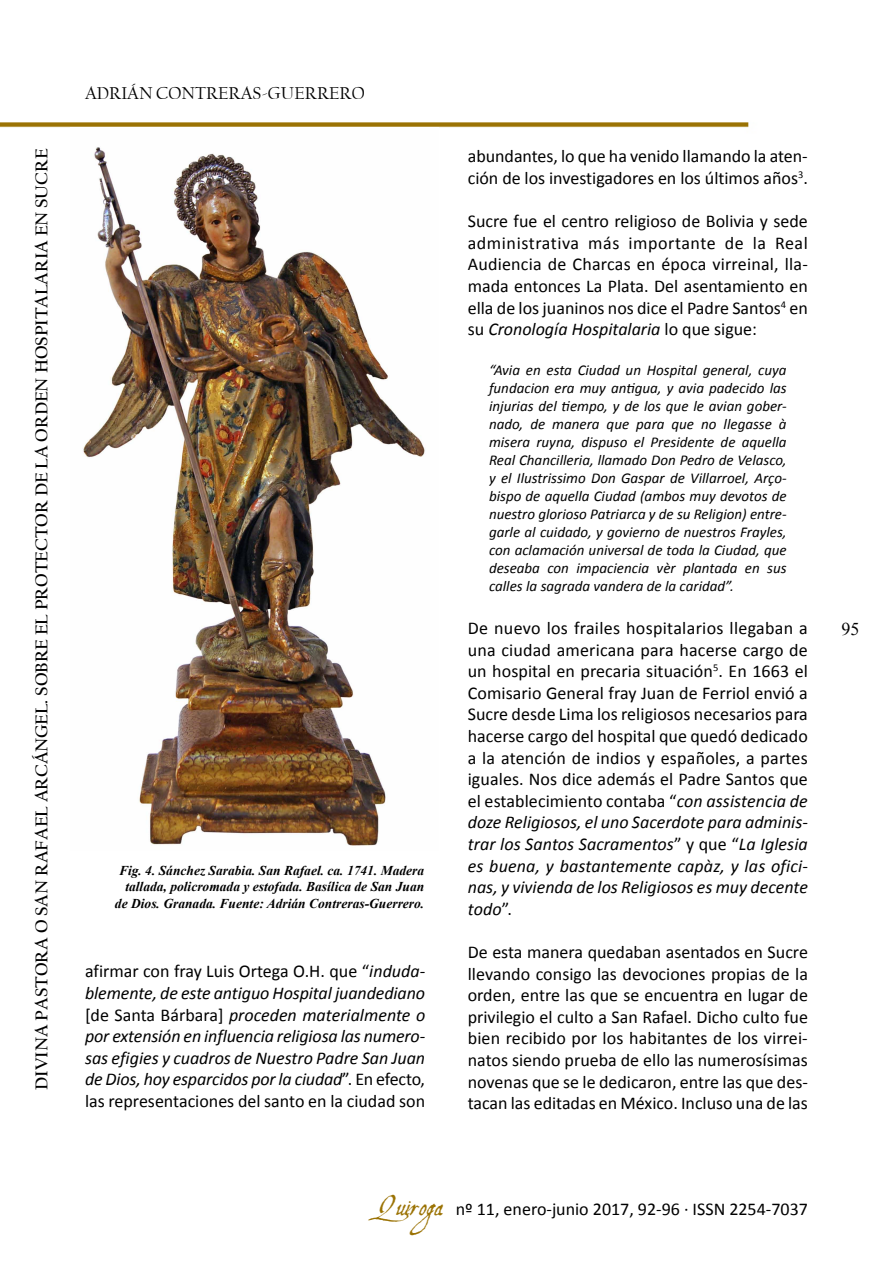
<style>
.page{position:relative;width:893px;height:1263px;background:#fff}
.page>*{position:absolute;margin:0;border:0;box-sizing:border-box;transform-origin:0 0}
.t1{font:18px/21.6px "Calibri";color:#000;text-align:justify}
.t2{font:italic 18px/21.6px "Calibri";letter-spacing:-.01em;color:#000;text-align:justify}
.t3{font:700 18px "Californian FB";color:#000}
.t4{font:18px "Californian FB";color:#000}
.t5{font:18px "Times New Roman";color:#000}
.t6{font:italic 15px/18px "Calibri";color:#000;text-align:justify}
.t7{font:italic 700 13.5px/16.2px "Times New Roman";color:#000;text-align:right}
.s1{font-style:normal}
.s2{font-style:italic}
.s3{font-family:"Aquiline";font-size:27px;color:#9b7305}
</style>
<div class="page">
<img style="left:0;top:122px;width:749px;height:6px">
<img style="left:70px;top:127px;width:368px;height:719px">
<p class="t3" style="left:31px;top:1090px;width:942px;rotate:-90deg">Divina Pastora O San Rafael Arcángel. Sobre El Protector De La Orden Hospitalaria En Sucre</p>
<p class="t4" style="left:85px;top:83px;width:134px">ADRIÁN CONTRERA</p>
<p class="t4" style="left:253px;top:83px;width:55px">S-GUERRER</p>
<p class="t4" style="left:352px;top:83px;width:14px">O</p>
<p class="t7" style="left:115px;top:862px;width:311px">Fig. 4. Sánchez Sarabia. San Rafael. ca. 1741. Madera tallada, policromada y estofada. Basílica de San Juan de Dios. Granada. Fuente: Adrián Contreras-Guerrero.</p>
<p class="t2" style="left:85px;top:960px;width:342px"><span class="s1">afirmar con fray Luis Ortega O.H. que “</span>induda&shy;blemente, de este antiguo Hospital juandediano <span class="s1">[de Santa Bárbara]</span> proceden materialmente o por extensión en influencia religiosa las numero&shy;sas efigies y cuadros de Nuestro Padre San Juan de Dios, hoy esparcidos por la ciudad<span class="s1">”. En efecto, las representaciones del santo en la ciudad son</span></p>
<p class="t1" style="left:468px;top:146px;width:342px">abundantes, lo que ha venido llamando la aten&shy;ción de los investigadores en los últimos años<sup>3</sup>.</p>
<p class="t1" style="left:468px;top:210px;width:342px">Sucre fue el centro religioso de Bolivia y sede administrativa más importante de la Real Audiencia de Charcas en época virreinal, lla&shy;mada entonces La Plata. Del asentamiento en ella de los juaninos nos dice el Padre Santos<sup>4</sup> en su <span class="s2">Cronología Hospitalaria</span> lo que sigue:</p>
<p class="t6" style="left:489px;top:360px;width:299px">“Avia en esta Ciudad un Hospital general, cuya fundacion era muy antigua, y avia padecido las injurias del tiempo, y de los que le avian gober&shy;nado, de manera que para que no llegasse à misera ruyna, dispuso el Presidente de aquella Real Chancilleria, llamado Don Pedro de Velasco, y el Ilustrissimo Don Gaspar de Villarroel, Arço&shy;bispo de aquella Ciudad (ambos muy devotos de nuestro glorioso Patriarca y de su Religion) entre&shy;garle al cuidado, y govierno de nuestros Frayles, con aclamación universal de toda la Ciudad, que deseaba con impaciencia vèr plantada en sus calles la sagrada vandera de la caridad”.</p>
<p class="t1" style="left:468px;top:617px;width:342px">De nuevo los frailes hospitalarios llegaban a una ciudad americana para hacerse cargo de un hospital en precaria situación<sup>5</sup>. En 1663 el Comisario General fray Juan de Ferriol envió a Sucre desde Lima los religiosos necesarios para hacerse cargo del hospital que quedó dedicado a la atención de indios y españoles, a partes iguales. Nos dice además el Padre Santos que el establecimiento contaba “<span class="s2">con assistencia de doze Religiosos, el uno Sacerdote para adminis&shy;trar los Santos Sacramentos</span>” y que “<span class="s2">La Iglesia es buena, y bastantemente capàz, y las ofici&shy;nas, y vivienda de los Religiosos es muy decente todo</span>”.</p>
<p class="t1" style="left:468px;top:941px;width:342px">De esta manera quedaban asentados en Sucre llevando consigo las devociones propias de la orden, entre las que se encuentra en lugar de privilegio el culto a San Rafael. Dicho culto fue bien recibido por los habitantes de los virrei&shy;natos siendo prueba de ello las numerosísimas novenas que se le dedicaron, entre las que des&shy;tacan las editadas en México. Incluso una de las</p>
<p class="t1" style="left:377px;top:1198px;width:325px"><span class="s3">Quiroga</span> nº 11, enero-junio 2017, 92-96 · ISSN</p>
<p class="t1" style="left:729px;top:1198px;width:80px">2254-7037</p>
<p class="t5" style="left:841px;top:616px;width:19px">95</p>
</div>
